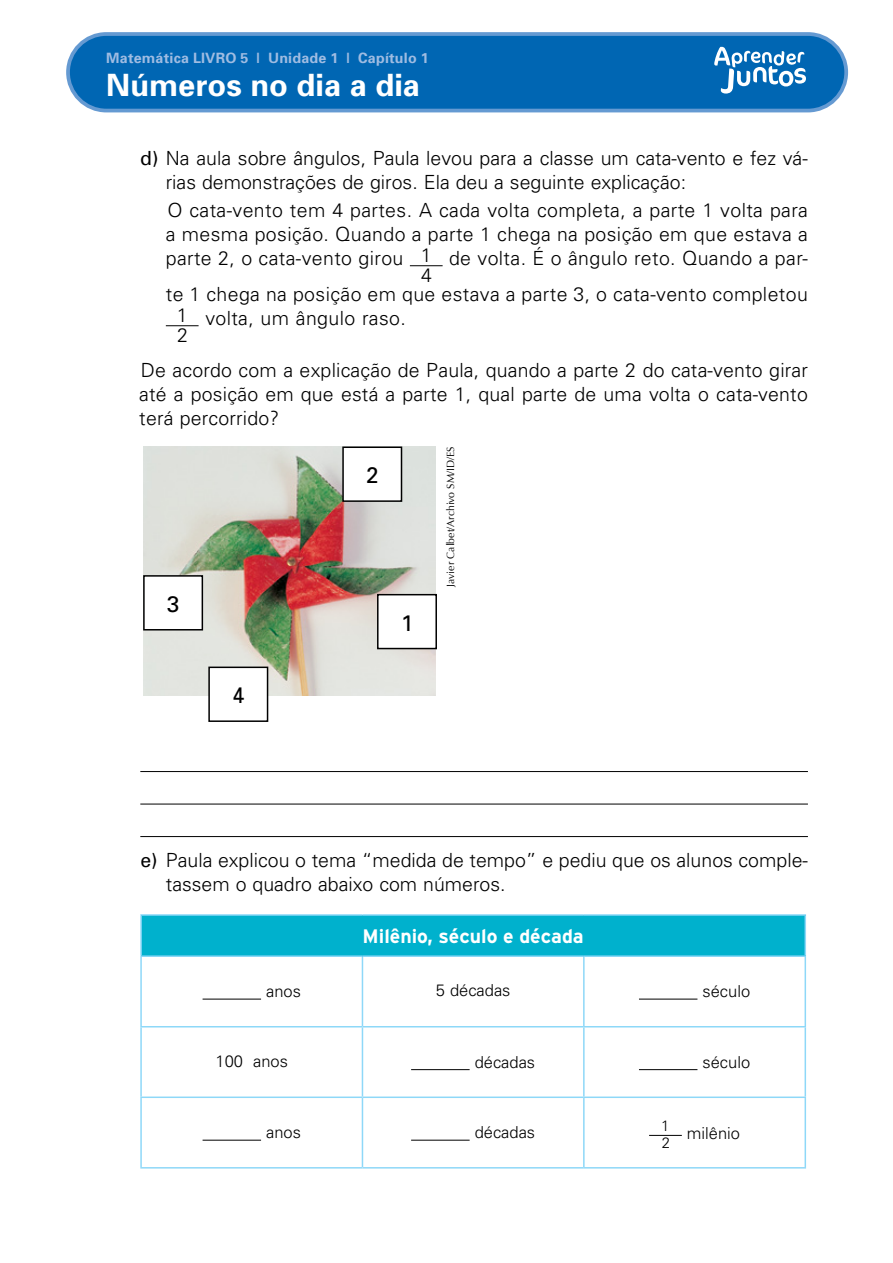
<style>
.page{position:relative;width:893px;height:1263px;background:#fff}
.page>*{position:absolute;margin:0;border:0;box-sizing:border-box;transform-origin:0 0}
.t1{font:700 30.75px "Univers";color:#fff}
.t2{font:22.5px "Univers";color:#000}
.t3{font:300 19.5px/24px "Univers";letter-spacing:.01em;color:#000}
.t4{font:700 19.5px "Interstate";color:#fff}
.t5{font:300 16.5px "Univers";color:#000}
.t6{font:300 15px/16.5px "Univers";color:#000}
.t7{font:700 14.25px "Univers";letter-spacing:.015em;color:#9fbce2}
.t8{font:10.5px "Optima";color:#000}
.s1{font-weight:400}
</style>
<div class="page">
<div style="left:68px;top:34px;width:778px;height:77px;background:#0066b3;border-radius:38px"></div>
<div style="left:66px;top:32px;width:782px;height:80px;border:4px solid #659ad2;border-radius:38px"></div>
<svg style="left:714px;top:47px;width:92px;height:47px"></svg>
<hr style="left:140px;top:771px;width:668px;height:1px;background:#000">
<hr style="left:140px;top:804px;width:668px;height:1px;background:#000">
<hr style="left:140px;top:836px;width:668px;height:1px;background:#000">
<hr style="left:410px;top:265px;width:33px;height:1px;background:#000">
<hr style="left:166px;top:325px;width:33px;height:1px;background:#000">
<div style="left:141px;top:915px;width:664px;height:41px;background:#00b1cd"></div>
<hr style="left:140px;top:914px;width:222px;height:2px;background:#8ed8f8">
<hr style="left:140px;top:916px;width:2px;height:39px;background:#8ed8f8">
<hr style="left:362px;top:914px;width:222px;height:2px;background:#8ed8f8">
<hr style="left:584px;top:914px;width:222px;height:2px;background:#8ed8f8">
<hr style="left:804px;top:916px;width:2px;height:39px;background:#8ed8f8">
<hr style="left:140px;top:955px;width:222px;height:2px;background:#8ed8f8">
<hr style="left:140px;top:957px;width:2px;height:69px;background:#8ed8f8">
<hr style="left:362px;top:955px;width:222px;height:2px;background:#8ed8f8">
<hr style="left:362px;top:957px;width:1px;height:69px;background:#8ed8f8">
<hr style="left:584px;top:955px;width:222px;height:2px;background:#8ed8f8">
<hr style="left:583px;top:957px;width:2px;height:69px;background:#8ed8f8">
<hr style="left:804px;top:957px;width:2px;height:69px;background:#8ed8f8">
<hr style="left:140px;top:1026px;width:222px;height:1px;background:#8ed8f8">
<hr style="left:140px;top:1027px;width:2px;height:69px;background:#8ed8f8">
<hr style="left:362px;top:1026px;width:222px;height:1px;background:#8ed8f8">
<hr style="left:362px;top:1027px;width:1px;height:69px;background:#8ed8f8">
<hr style="left:584px;top:1026px;width:222px;height:1px;background:#8ed8f8">
<hr style="left:583px;top:1027px;width:2px;height:69px;background:#8ed8f8">
<hr style="left:804px;top:1027px;width:2px;height:69px;background:#8ed8f8">
<hr style="left:140px;top:1096px;width:222px;height:2px;background:#8ed8f8">
<hr style="left:140px;top:1098px;width:2px;height:69px;background:#8ed8f8">
<hr style="left:362px;top:1096px;width:222px;height:2px;background:#8ed8f8">
<hr style="left:362px;top:1098px;width:1px;height:69px;background:#8ed8f8">
<hr style="left:584px;top:1096px;width:222px;height:2px;background:#8ed8f8">
<hr style="left:583px;top:1098px;width:2px;height:69px;background:#8ed8f8">
<hr style="left:804px;top:1098px;width:2px;height:69px;background:#8ed8f8">
<hr style="left:140px;top:1167px;width:222px;height:1px;background:#8ed8f8">
<hr style="left:362px;top:1167px;width:222px;height:1px;background:#8ed8f8">
<hr style="left:584px;top:1167px;width:222px;height:1px;background:#8ed8f8">
<hr style="left:203px;top:999px;width:58px;height:1px;background:#000">
<hr style="left:639px;top:999px;width:58px;height:1px;background:#000">
<hr style="left:411px;top:1069px;width:59px;height:1px;background:#000">
<hr style="left:639px;top:1069px;width:58px;height:1px;background:#000">
<hr style="left:203px;top:1140px;width:58px;height:1px;background:#000">
<hr style="left:411px;top:1140px;width:59px;height:1px;background:#000">
<hr style="left:649px;top:1135px;width:33px;height:1px;background:#000">
<img style="left:143px;top:446px;width:292px;height:249px">
<div style="left:378px;top:595px;width:58px;height:53px;background:#fff"></div>
<div style="left:377px;top:594px;width:60px;height:55px;border:2px solid #000"></div>
<div style="left:343px;top:447px;width:58px;height:54px;background:#fff"></div>
<div style="left:342px;top:446px;width:60px;height:56px;border:2px solid #000"></div>
<div style="left:144px;top:576px;width:58px;height:54px;background:#fff"></div>
<div style="left:143px;top:575px;width:60px;height:55px;border:2px solid #000"></div>
<div style="left:209px;top:667px;width:59px;height:54px;background:#fff"></div>
<div style="left:208px;top:666px;width:60px;height:56px;border:2px solid #000"></div>
<p class="t7" style="left:106px;top:48px;width:324px">Matemática LIVRO 5 | Unidade 1 | Capítulo 1</p>
<h1 class="t1" style="left:106px;top:65px;width:315px">Números no dia a dia</h1>
<p class="t3" style="left:166px;top:145px;width:643px;text-indent:-26px"><span class="s1">d)</span> Na aula sobre ângulos, Paula levou para a classe um cata-vento e fez vá&shy;rias demonstrações de giros. Ela deu a seguinte explicação:</p>
<p class="t3" style="left:166px;top:197px;width:644px;text-align:justify">O cata-vento tem 4 partes. A cada volta completa, a parte 1 volta para a mesma posição. Quando a parte 1 chega na posição em que estava a parte 2, o cata-vento girou 1</p>
<p class="t3" style="left:421px;top:262px;width:12px">4</p>
<p class="t3" style="left:166px;top:239px;width:644px;line-height:36px;text-align:right">de volta. É o ângulo reto. Quando a par-<br>te 1 chega na posição em que estava a parte 3, o cata-vento completou</p>
<p class="t3" style="left:177px;top:305px;width:13px;line-height:19.5px">1<br>2</p>
<p class="t3" style="left:205px;top:305px;width:202px">volta, um ângulo raso.</p>
<p class="t3" style="left:139px;top:358px;width:670px;text-align:justify">De acordo com a explicação de Paula, quando a parte 2 do cata-vento girar até a posição em que está a parte 1, qual parte de uma volta o cata-vento terá percorrido?</p>
<p class="t2" style="left:167px;top:590px;width:14px">3</p>
<p class="t2" style="left:232px;top:681px;width:14px">4</p>
<p class="t2" style="left:366px;top:461px;width:14px">2</p>
<p class="t2" style="left:401px;top:609px;width:14px">1</p>
<p class="t8" style="left:445px;top:587px;width:142px;rotate:-90deg">Javier Calbet/Archivo SM/ID/ES</p>
<p class="t3" style="left:166px;top:848px;width:644px;text-indent:-26px"><span class="s1">e)</span> Paula explicou o tema “medida de tempo” e pediu que os alunos comple&shy;tassem o quadro abaixo com números.</p>
<p class="t4" style="left:363px;top:926px;width:223px">Milênio, século e década</p>
<p class="t5" style="left:266px;top:981px;width:36px">anos</p>
<p class="t5" style="left:436px;top:980px;width:76px">5 décadas</p>
<p class="t5" style="left:702px;top:981px;width:49px">século</p>
<p class="t5" style="left:216px;top:1051px;width:74px">100 anos</p>
<p class="t5" style="left:475px;top:1052px;width:62px">décadas</p>
<p class="t5" style="left:702px;top:1052px;width:49px">século</p>
<p class="t5" style="left:266px;top:1122px;width:36px">anos</p>
<p class="t5" style="left:475px;top:1122px;width:62px">décadas</p>
<p class="t6" style="left:661px;top:1117px;width:10px">1<br>2</p>
<p class="t5" style="left:687px;top:1123px;width:55px">milênio</p>
</div>
